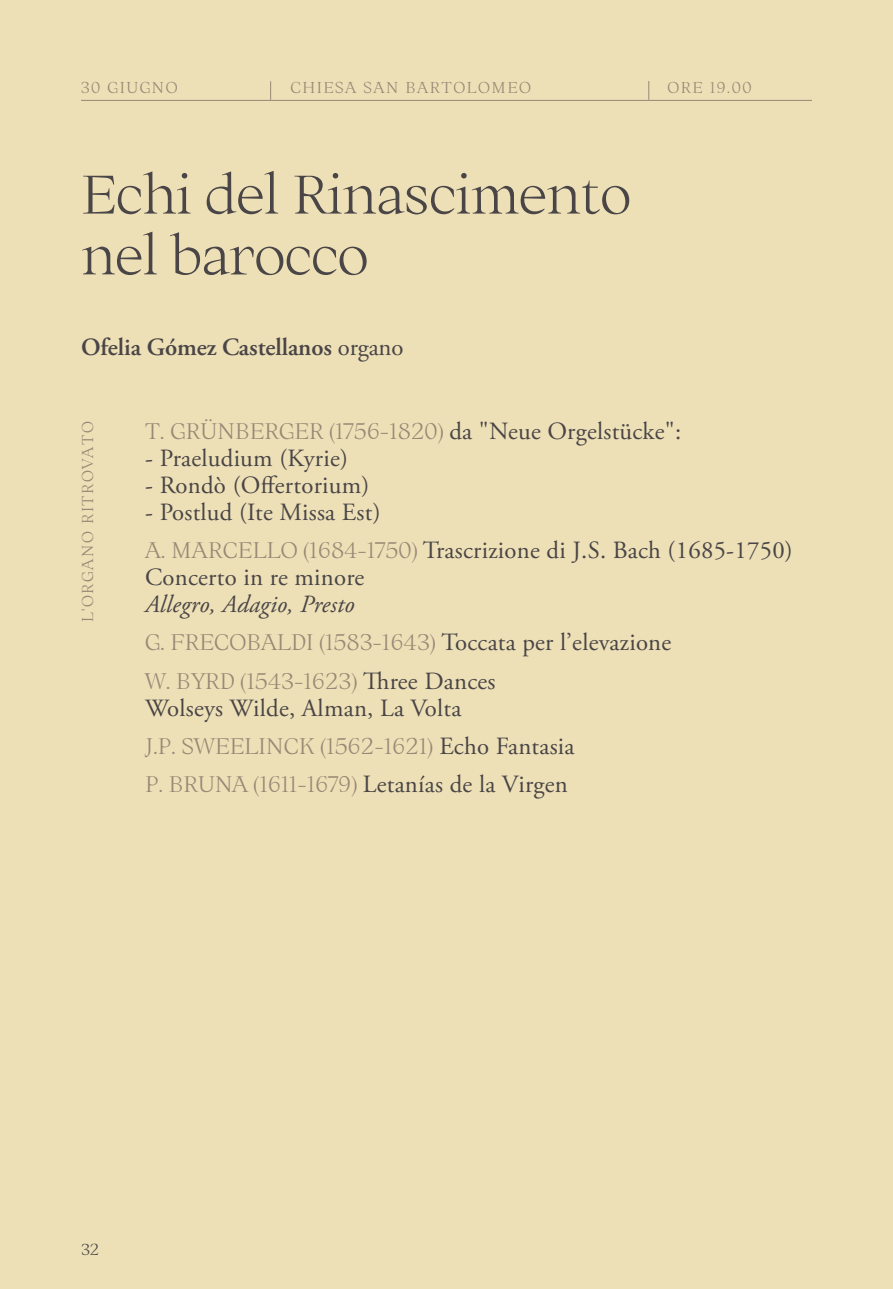
<style>
.page{position:relative;width:893px;height:1289px;background:#fff}
.page>*{position:absolute;margin:0;border:0;box-sizing:border-box;transform-origin:0 0}
.Titolo_evento{font:300 54px "Ortica";color:#4a4546}
.Data_piccola{font:24.75px "Adobe Garamond Pro";letter-spacing:.01em;color:#4a4546}
.t1{font:600 24.75px "Adobe Garamond Pro";letter-spacing:-.005em;color:#4a4546}
.Data_piccola-2{font:italic 24.75px "Adobe Garamond Pro";letter-spacing:.01em;color:#4a4546}
.Data_piccola-3{font:300 22.5px "Ortica";letter-spacing:.01em;color:#988875}
.Data_piccola-4{font:300 15.75px "Ortica";letter-spacing:.1em;color:#988875}
.t2{font:300 15.75px "Ortica";color:#4a4546}
.s1{font-weight:400}
.s2{font-family:"Adobe Garamond Pro";font-weight:400;font-size:24.75px;color:#4a4546}
.s3{font-family:"Ortica";font-weight:300;font-size:22.5px;color:#988875}
</style>
<div class="page">
<div style="left:0;top:0;width:893px;height:1288px;background:#ede0b7"></div>
<hr style="left:81px;top:100px;width:731px;height:1px;background:#988875">
<svg style="left:270px;top:81px;width:1px;height:19px"></svg>
<svg style="left:648px;top:81px;width:1px;height:19px"></svg>
<p class="Data_piccola-4" style="left:81px;top:78px;width:98px">30 GIUGNO</p>
<p class="Data_piccola-4" style="left:290px;top:78px;width:242px">CHIESA SAN BARTOLOMEO</p>
<p class="Data_piccola-4" style="left:667px;top:78px;width:86px">ORE 19.00</p>
<p class="Titolo_evento" style="left:81px;top:162px;width:551px">Echi del Rinascimento</p>
<p class="Titolo_evento" style="left:81px;top:223px;width:288px">nel barocco</p>
<p class="t1" style="left:81px;top:333px;width:324px">Ofelia Gómez Castellanos <span class="s1">organo</span></p>
<p class="Data_piccola-4" style="left:78px;top:622px;width:202px;rotate:-90deg">L'ORGANO RITROVATO</p>
<p class="Data_piccola-3" style="left:145px;top:417px;width:538px">T. GRÜNBERGER (1756-1820) <span class="s2">da "Neue Orgelstücke":</span></p>
<p class="Data_piccola" style="left:145px;top:443px;width:204px">- Praeludium (Kyrie)</p>
<p class="Data_piccola" style="left:145px;top:470px;width:226px">- Rondò (Offertorium)</p>
<p class="Data_piccola" style="left:145px;top:497px;width:237px">- Postlud (Ite Missa Est)</p>
<p class="Data_piccola" style="left:145px;top:535px;width:649px"><span class="s3">A. MARCELLO (1684-1750)</span> Trascrizione di J.S. Bach (1685-1750)</p>
<p class="Data_piccola" style="left:145px;top:562px;width:221px">Concerto in re minore</p>
<p class="Data_piccola-2" style="left:145px;top:589px;width:211px">Allegro, Adagio, Presto</p>
<p class="Data_piccola-3" style="left:145px;top:629px;width:528px">G. FRECOBALDI (1583-1643) <span class="s2">Toccata per l’elevazione</span></p>
<p class="Data_piccola-3" style="left:145px;top:667px;width:352px">W. BYRD (1543-1623) <span class="s2">Three Dances</span></p>
<p class="Data_piccola" style="left:145px;top:693px;width:318px">Wolseys Wilde, Alman, La Volta</p>
<p class="Data_piccola-3" style="left:145px;top:732px;width:431px">J.P. SWEELINCK (1562-1621) <span class="s2">Echo Fantasia</span></p>
<p class="Data_piccola-3" style="left:145px;top:770px;width:424px">P. BRUNA (1611-1679) <span class="s2">Letanías de la Virgen</span></p>
<p class="t2" style="left:81px;top:1239px;width:20px">32</p>
</div>
